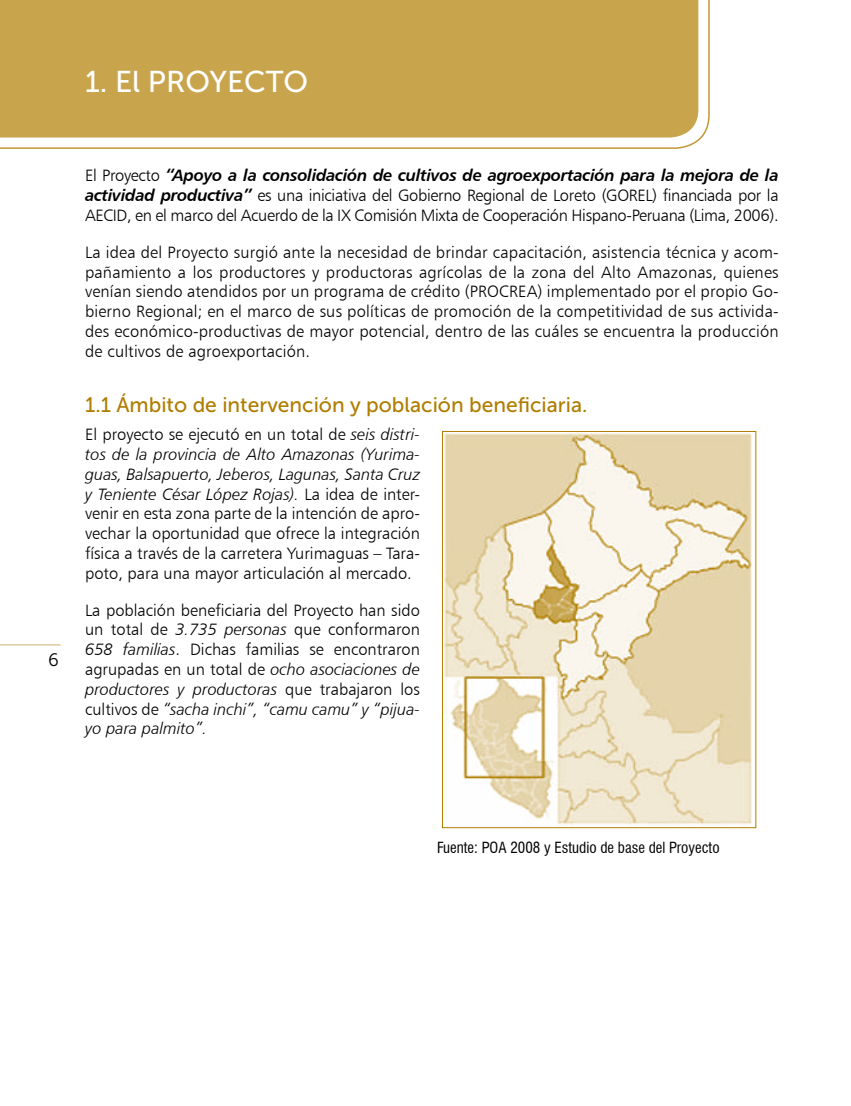
<style>
.page{position:relative;width:851px;height:1106px;background:#fff}
.page>*{position:absolute;margin:0;border:0;box-sizing:border-box;transform-origin:0 0}
.t1{font:30px "Museo Sans 500";color:#fff}
.t2{font:21px "Museo Sans 500";color:#b07d00}
.t3{font:18px "Museo Sans 300";color:#000}
.t4{font:16.5px/19.8px "Humanist 777 BT Light B";color:#000;text-align:justify}
.t5{font:16.5px/19.8px "Humanist 777 BT Light Italic B";color:#000;text-align:justify}
.t6{font:16.5px/19.8px "Humanist 777 BT Light B";letter-spacing:-.02em;color:#000}
.t7{font:16.5px "Humanist 777 BT Bold Italic B";letter-spacing:-.02em;color:#000}
.t8{font:condensed 15px "Swiss 721 BT";color:#000}
.s1{font-family:"Humanist 777 BT Light B"}
.s2{font-family:"Humanist 777 BT Bold Italic B"}
.s3{font-family:"Humanist 777 BT Light Italic B"}
</style>
<div class="page">
<svg style="left:0;top:0;width:710px;height:149px;background:#ccab5b"></svg>
<hr style="left:0;top:644px;width:61px;height:1px;background:#dfcb99">
<img style="left:444px;top:433px;width:309px;height:392px">
<div style="left:442px;top:431px;width:314px;height:397px;border:1px solid #b07d00"></div>
<h1 class="t1" style="left:85px;top:65px;width:224px">1. El PROYECTO</h1>
<p class="t3" style="left:48px;top:649px;width:12px">6</p>
<p class="t7" style="left:85px;top:165px;width:695px"><span class="s1">El Proyecto</span> “Apoyo a la consolidación de cultivos de agroexportación para la mejora de la</p>
<p class="t6" style="left:85px;top:185px;width:695px"><span class="s2">actividad productiva”</span> es una iniciativa del Gobierno Regional de Loreto (GOREL) financiada por la<br>AECID, en el marco del Acuerdo de la IX Comisión Mixta de Cooperación Hispano-Peruana (Lima, 2006).</p>
<p class="t4" style="left:85px;top:242px;width:695px">La idea del Proyecto surgió ante la necesidad de brindar capacitación, asistencia técnica y acom&shy;pañamiento a los productores y productoras agrícolas de la zona del Alto Amazonas, quienes venían siendo atendidos por un programa de crédito (PROCREA) implementado por el propio Go&shy;bierno Regional; en el marco de sus políticas de promoción de la competitividad de sus activida&shy;des económico-productivas de mayor potencial, dentro de las cuáles se encuentra la producción de cultivos de agroexportación.</p>
<p class="t2" style="left:85px;top:393px;width:503px">1.1 Ámbito de intervención y población beneficiaria.</p>
<p class="t4" style="left:85px;top:424px;width:336px">El proyecto se ejecutó en un total de <span class="s3">seis distri-</span></p>
<p class="t5" style="left:85px;top:444px;width:336px">tos de la provincia de Alto Amazonas (Yurima&shy;guas, Balsapuerto, Jeberos, Lagunas, Santa Cruz y Teniente César López Rojas). <span class="s1">La idea de inter-</span></p>
<p class="t4" style="left:85px;top:503px;width:336px">venir en esta zona parte de la intención de apro&shy;vechar la oportunidad que ofrece la integración física a través de la carretera Yurimaguas – Tara&shy;poto, para una mayor articulación al mercado.</p>
<p class="t4" style="left:85px;top:599px;width:336px">La población beneficiaria del Proyecto han sido un total de <span class="s3">3.735 personas</span> que conformaron <span class="s3">658 familias</span>. Dichas familias se encontraron agrupadas en un total de <span class="s3">ocho asociaciones de</span></p>
<p class="t5" style="left:85px;top:679px;width:336px">productores y productoras <span class="s1">que trabajaron los cultivos de</span> “sacha inchi”, “camu camu” y “pijua&shy;yo para palmito”.</p>
<p class="t8" style="left:437px;top:838px;width:284px">Fuente: POA 2008 y Estudio de base del Proyecto</p>
</div>
